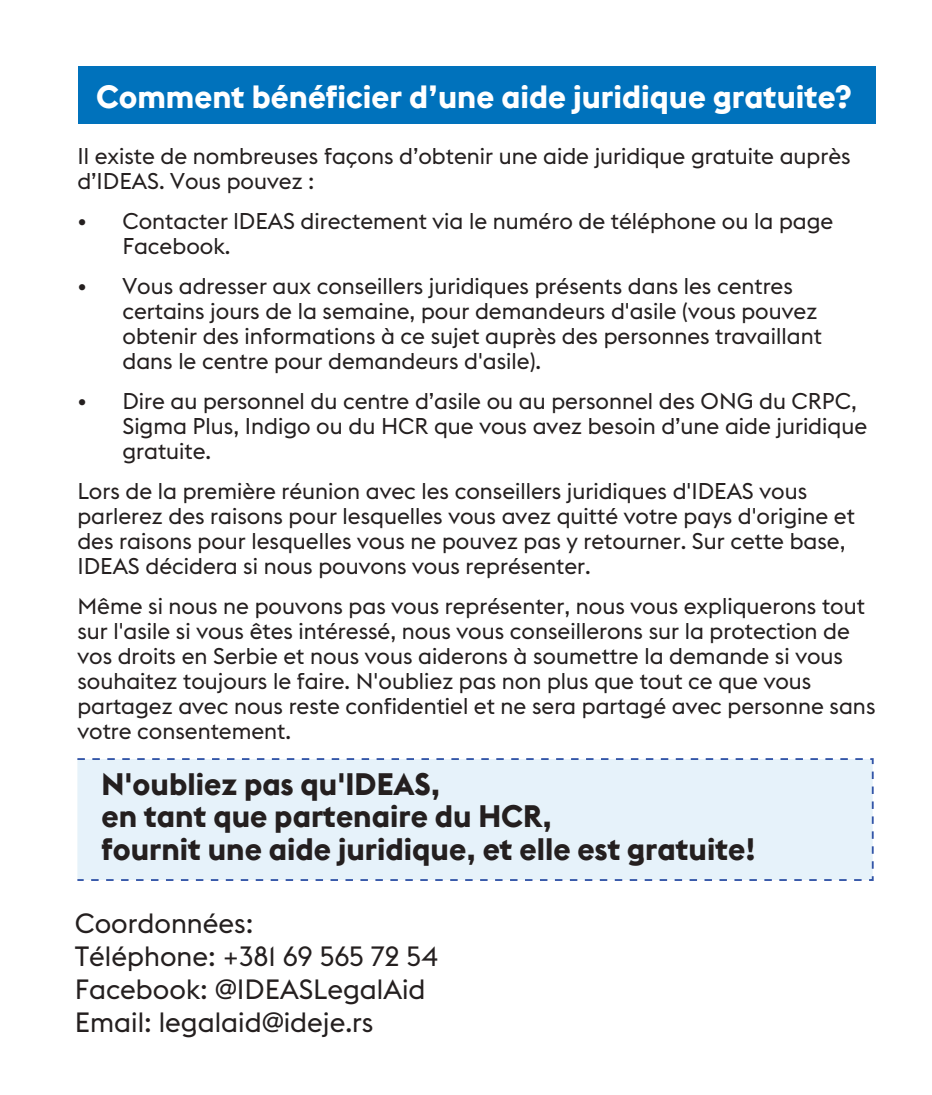
<style>
.page{position:relative;width:932px;height:1095px;background:#fff}
.page>*{position:absolute;margin:0;border:0;box-sizing:border-box;transform-origin:0 0}
.t1{font:700 32px "Euclid Flex";color:#fff}
.t2{font:700 31px/32.5px "Euclid Flex";color:#241f1f}
.t3{font:27.5px/33px "Euclid Flex";color:#241f1f}
.t4{font:22.5px/25px "Euclid Flex";color:#241f1f}
</style>
<div class="page">
<div style="left:79px;top:66px;width:796px;height:57px;background:#0072bc"></div>
<div style="left:76px;top:758px;width:797px;height:123px;background:#e6f2fa;border:2px dashed #3456a8"></div>
<h1 class="t1" style="left:96px;top:76px;width:756px">Comment bénéficier d’une aide juridique gratuite?</h1>
<p class="t4" style="left:77px;top:143px;width:774px">Il existe de nombreuses façons d’obtenir une aide juridique gratuite auprès d’IDEAS. Vous pouvez :</p>
<p class="t4" style="left:122px;top:208px;width:712px;text-indent:-45px">• Contacter lDEAS directement via le numéro de téléphone ou la page<br>Facebook.</p>
<p class="t4" style="left:122px;top:273px;width:700px;text-indent:-45px">• Vous adresser aux conseillers juridiques présents dans les centres certains jours de la semaine, pour demandeurs d'asile (vous pouvez obtenir des informations à ce sujet auprès des personnes travaillant dans le centre pour demandeurs d'asile).</p>
<p class="t4" style="left:122px;top:388px;width:746px;text-indent:-45px">• Dire au personnel du centre d’asile ou au personnel des ONG du CRPC,<br>Sigma Plus, Indigo ou du HCR que vous avez besoin d’une aide juridique gratuite.</p>
<p class="t4" style="left:77px;top:478px;width:778px">Lors de la première réunion avec les conseillers juridiques d'IDEAS vous parlerez des raisons pour lesquelles vous avez quitté votre pays d'origine et des raisons pour lesquelles vous ne pouvez pas y retourner. Sur cette base, IDEAS décidera si nous pouvons vous représenter.</p>
<p class="t4" style="left:77px;top:593px;width:799px">Même si nous ne pouvons pas vous représenter, nous vous expliquerons tout sur l'asile si vous êtes intéressé, nous vous conseillerons sur la protection de vos droits en Serbie et nous vous aiderons à soumettre la demande si vous souhaitez toujours le faire. N'oubliez pas non plus que tout ce que vous partagez avec nous reste confidentiel et ne sera partagé avec personne sans votre consentement.</p>
<h2 class="t2" style="left:101px;top:767px;width:655px">N'oubliez pas qu'IDEAS,<br>en tant que partenaire du HCR,<br>fournit une aide juridique, et elle est gratuite!</h2>
<p class="t3" style="left:75px;top:906px;width:365px">Coordonnées:<br>Téléphone: +381 69 565 72 54<br>Facebook: @IDEASLegalAid<br>Email: legalaid@ideje.rs</p>
</div>
